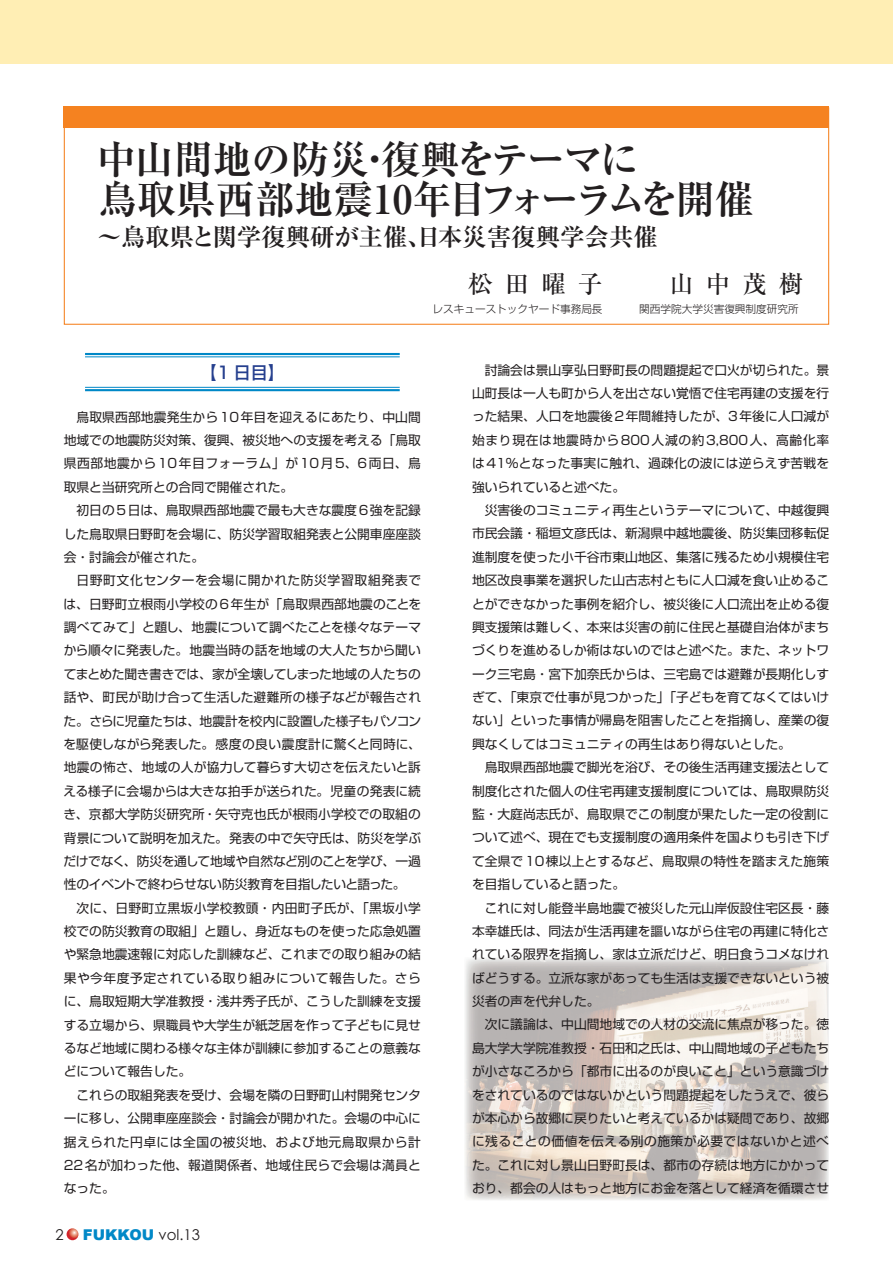
<style>
.page{position:relative;width:893px;height:1263px;background:#fff}
.page>*{position:absolute;margin:0;border:0;box-sizing:border-box;transform-origin:0 0}
.t1{font:700 39.3px/40.3px "Ryumin Pro";letter-spacing:-.02em;color:#231f20}
.t2{font:700 24.45px "Ryumin Pro";color:#231f20}
.t3{font:500 24.45px "Ryumin Pro";letter-spacing:.5em;color:#231f20}
.t4{font:500 16.95px "Shin Go Pro";color:#253f8e}
.t5{font:900 14.85px "Arial";color:#0088c7}
.t6{font:14.85px "Century Gothic";color:#231f20}
.t7{font:12.75px/23.4px "Shin Go Pro";color:#231f20;text-align:justify}
.t8{font:300 10.65px "Shin Go Pro";color:#231f20}
.s1{font-family:"Century Gothic";font-weight:400;color:#231f20}
</style>
<div class="page">
<div style="left:0;top:0;width:893px;height:64px;background:#ffeeb4"></div>
<img style="left:465px;top:958px;width:364px;height:242px">
<svg style="left:67px;top:1228px;width:11px;height:12px"></svg>
<hr style="left:85px;top:353px;width:315px;height:2px;background:#0088c7">
<hr style="left:85px;top:356px;width:315px;height:1px;background:#0088c7">
<hr style="left:85px;top:387px;width:315px;height:1px;background:#0088c7">
<hr style="left:85px;top:389px;width:315px;height:2px;background:#0088c7">
<div style="left:64px;top:106px;width:765px;height:22px;background:#f58220"></div>
<div style="left:64px;top:107px;width:765px;height:218px;border:1px solid #f58220"></div>
<h1 class="t1" style="left:97px;top:136px;width:659px">中山間地の防災・復興をテーマに<br>鳥取県西部地震10年目フォーラムを開催</h1>
<h2 class="t2" style="left:97px;top:217px;width:562px">～鳥取県と関学復興研が主催、日本災害復興学会共催</h2>
<h2 class="t3" style="left:468px;top:264px;width:136px">松田曜子</h2>
<p class="t8" style="left:432px;top:300px;width:172px">レスキューストックヤード事務局長</p>
<h2 class="t3" style="left:669px;top:264px;width:136px">山中茂樹</h2>
<p class="t8" style="left:639px;top:300px;width:161px">関西学院大学災害復興制度研究所</p>
<h3 class="t4" style="left:200px;top:358px;width:87px">【1 日目】</h3>
<p class="t7" style="left:64px;top:403px;width:359px;text-indent:13px">鳥取県西部地震発生から10年目を迎えるにあたり、中山間地域での地震防災対策、復興、被災地への支援を考える「鳥取県西部地震から10年目フォーラム」が10月5、6両日、鳥取県と当研究所との合同で開催された。</p>
<p class="t7" style="left:64px;top:497px;width:359px;text-indent:13px">初日の5日は、鳥取県西部地震で最も大きな震度6強を記録した鳥取県日野町を会場に、防災学習取組発表と公開車座座談会・討論会が催された。</p>
<p class="t7" style="left:63px;top:567px;width:359px;text-indent:13px">日野町文化センターを会場に開かれた防災学習取組発表では、日野町立根雨小学校の6年生が「鳥取県西部地震のことを調べてみて」と題し、地震について調べたことを様々なテーマから順々に発表した。地震当時の話を地域の大人たちから聞いてまとめた聞き書きでは、家が全壊してしまった地域の人たちの話や、町民が助け合って生活した避難所の様子などが報告された。さらに児童たちは、地震計を校内に設置した様子もパソコンを駆使しながら発表した。感度の良い震度計に驚くと同時に、地震の怖さ、地域の人が協力して暮らす大切さを伝えたいと訴える様子に会場からは大きな拍手が送られた。児童の発表に続き、京都大学防災研究所・矢守克也氏が根雨小学校での取組の背景について説明を加えた。発表の中で矢守氏は、防災を学ぶだけでなく、防災を通して地域や自然など別のことを学び、一過性のイベントで終わらせない防災教育を目指したいと語った。</p>
<p class="t7" style="left:64px;top:894px;width:359px;text-indent:13px">次に、日野町立黒坂小学校教頭・内田町子氏が、「黒坂小学校での防災教育の取組」と題し、身近なものを使った応急処置や緊急地震速報に対応した訓練など、これまでの取り組みの結果や今年度予定されている取り組みについて報告した。さらに、鳥取短期大学准教授・浅井秀子氏が、こうした訓練を支援する立場から、県職員や大学生が紙芝居を作って子どもに見せるなど地域に関わる様々な主体が訓練に参加することの意義などについて報告した。</p>
<p class="t7" style="left:64px;top:1082px;width:359px;text-indent:13px">これらの取組発表を受け、会場を隣の日野町山村開発センターに移し、公開車座座談会・討論会が開かれた。会場の中心に据えられた円卓には全国の被災地、および地元鳥取県から計22名が加わった他、報道関係者、地域住民らで会場は満員となった。</p>
<p class="t6" style="left:56px;top:1225px;width:10px">2</p>
<p class="t5" style="left:83px;top:1223px;width:119px">FUKKOU <span class="s1">vol.13</span></p>
<p class="t7" style="left:472px;top:357px;width:359px;text-indent:13px">討論会は景山享弘日野町長の問題提起で口火が切られた。景山町長は一人も町から人を出さない覚悟で住宅再建の支援を行った結果、人口を地震後2年間維持したが、3年後に人口減が始まり現在は地震時から800人減の約3,800人、高齢化率は41％となった事実に触れ、過疎化の波には逆らえず苦戦を強いられていると述べた。</p>
<p class="t7" style="left:472px;top:497px;width:359px;text-indent:13px">災害後のコミュニティ再生というテーマについて、中越復興市民会議・稲垣文彦氏は、新潟県中越地震後、防災集団移転促進制度を使った小千谷市東山地区、集落に残るため小規模住宅地区改良事業を選択した山古志村ともに人口減を食い止めることができなかった事例を紹介し、被災後に人口流出を止める復興支援策は難しく、本来は災害の前に住民と基礎自治体がまちづくりを進めるしか術はないのではと述べた。また、ネットワーク三宅島・宮下加奈氏からは、三宅島では避難が長期化しすぎて、「東京で仕事が見つかった」「子どもを育てなくてはいけない」といった事情が帰島を阻害したことを指摘し、産業の復興なくしてはコミュニティの再生はあり得ないとした。</p>
<p class="t7" style="left:472px;top:754px;width:359px;text-indent:13px">鳥取県西部地震で脚光を浴び、その後生活再建支援法として制度化された個人の住宅再建支援制度については、鳥取県防災監・大庭尚志氏が、鳥取県でこの制度が果たした一定の役割について述べ、現在でも支援制度の適用条件を国よりも引き下げて全県で10棟以上とするなど、鳥取県の特性を踏まえた施策を目指していると語った。</p>
<p class="t7" style="left:472px;top:894px;width:359px;text-indent:13px">これに対し能登半島地震で被災した元山岸仮設住宅区長・藤本幸雄氏は、同法が生活再建を謳いながら住宅の再建に特化されている限界を指摘し、家は立派だけど、明日食うコメなければどうする。立派な家があっても生活は支援できないという被災者の声を代弁した。</p>
<p class="t7" style="left:472px;top:1011px;width:359px;text-indent:13px">次に議論は、中山間地域での人材の交流に焦点が移った。徳島大学大学院准教授・石田和之氏は、中山間地域の子どもたちが小さなころから「都市に出るのが良いこと」という意識づけをされているのではないかという問題提起をしたうえで、彼らが本心から故郷に戻りたいと考えているかは疑問であり、故郷に残ることの価値を伝える別の施策が必要ではないかと述べた。これに対し景山日野町長は、都市の存続は地方にかかっており、都会の人はもっと地方にお金を落として経済を循環させ</p>
</div>
